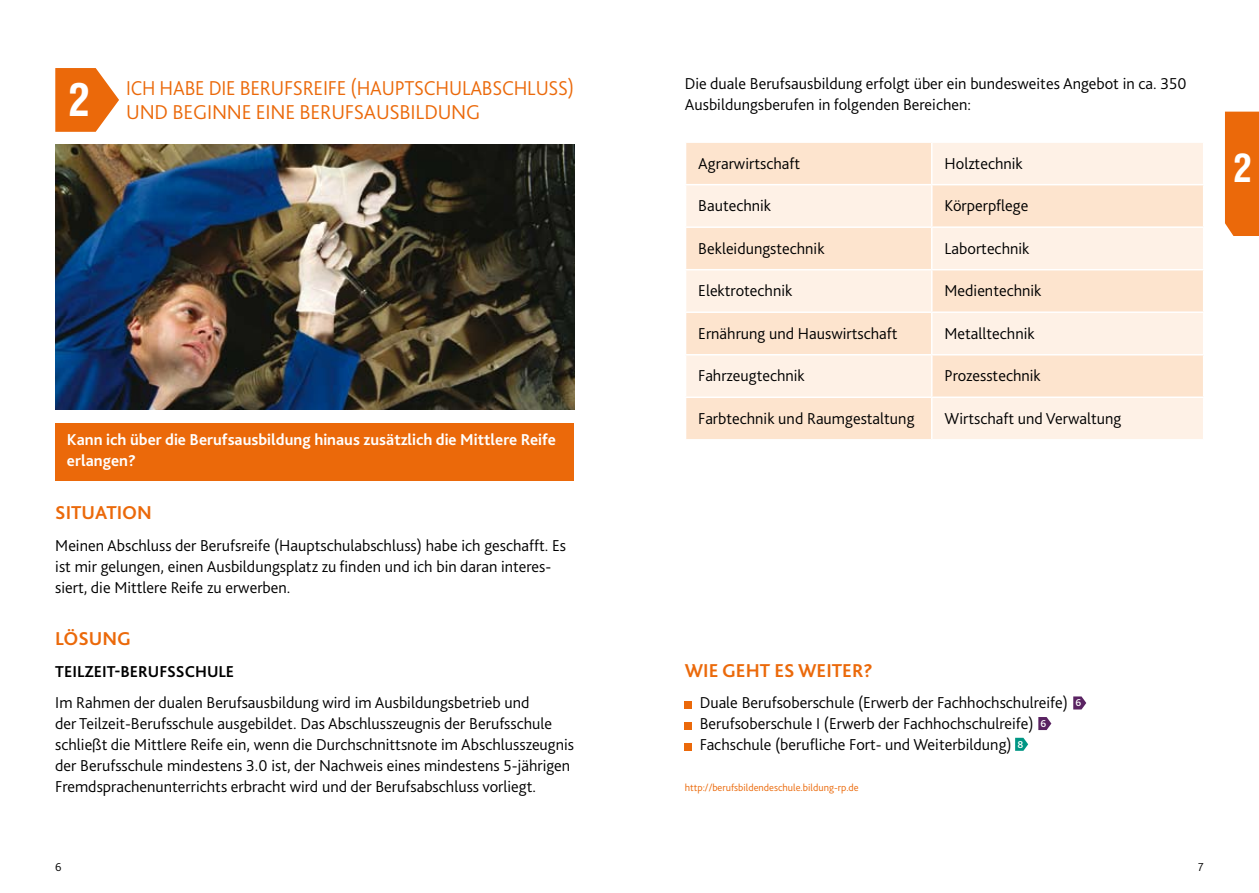
<style>
.page{position:relative;width:1259px;height:893px;background:#fff}
.page>*{position:absolute;margin:0;border:0;box-sizing:border-box;transform-origin:0 0}
.t1{font:700 condensed 43.5px "Swiss 721 BT";color:#fff}
.t2{font:700 condensed 37.5px "Swiss 721 BT";color:#fff}
.t3{font:300 21px/24px "Bliss 2";letter-spacing:-.01em;color:#eb690a;scale:.93 1}
.t4{font:700 19.5px "Bliss 2";color:#eb690a}
.t5{font:300 16.5px/21px "Bliss 2";color:#000}
.t6{font:700 16.5px/21px "Bliss 2";color:#fff}
.t7{font:700 16.5px "Bliss 2";color:#000}
.t8{font:300 12px "Bliss 2";color:#000}
.t9{font:300 10.5px "Bliss 2";color:#eb690a}
.t10{font:500 10.5px "Bliss 2";color:#fff}
</style>
<div class="page">
<div style="left:55px;top:423px;width:519px;height:57px;background:#eb690a"></div>
<svg style="left:686px;top:143px;width:517px;height:296px;background:#fdeada"></svg>
<hr style="left:931px;top:184px;width:273px;height:1px;background:#fff">
<hr style="left:931px;top:226px;width:273px;height:2px;background:#fff">
<hr style="left:931px;top:269px;width:273px;height:1px;background:#fff">
<hr style="left:931px;top:311px;width:273px;height:2px;background:#fff">
<hr style="left:931px;top:354px;width:273px;height:1px;background:#fff">
<hr style="left:931px;top:396px;width:273px;height:2px;background:#fff">
<hr style="left:931px;top:143px;width:1px;height:41px;background:#fff">
<hr style="left:685px;top:184px;width:246px;height:1px;background:#fff">
<hr style="left:931px;top:185px;width:1px;height:41px;background:#fff">
<hr style="left:685px;top:226px;width:246px;height:2px;background:#fff">
<hr style="left:931px;top:228px;width:1px;height:41px;background:#fff">
<hr style="left:685px;top:269px;width:246px;height:1px;background:#fff">
<hr style="left:931px;top:270px;width:1px;height:41px;background:#fff">
<hr style="left:685px;top:311px;width:246px;height:2px;background:#fff">
<hr style="left:931px;top:313px;width:1px;height:41px;background:#fff">
<hr style="left:685px;top:354px;width:246px;height:1px;background:#fff">
<hr style="left:931px;top:355px;width:1px;height:41px;background:#fff">
<hr style="left:685px;top:396px;width:246px;height:2px;background:#fff">
<hr style="left:931px;top:398px;width:1px;height:41px;background:#fff">
<img style="left:55px;top:145px;width:519px;height:264px">
<div style="left:685px;top:701px;width:7px;height:7px;background:#eb690a"></div>
<div style="left:685px;top:722px;width:7px;height:7px;background:#eb690a"></div>
<div style="left:685px;top:743px;width:7px;height:7px;background:#eb690a"></div>
<svg style="left:55px;top:68px;width:64px;height:64px"></svg>
<div style="left:1225px;top:112px;width:34px;height:124px;background:#eb690a"></div>
<svg style="left:1073px;top:696px;width:13px;height:13px"></svg>
<svg style="left:1038px;top:717px;width:13px;height:13px"></svg>
<svg style="left:1015px;top:738px;width:13px;height:13px"></svg>
<h1 class="t1" style="left:68px;top:74px;width:23px">2</h1>
<p class="t3" style="left:126px;top:76px;width:483px">Ich habe die Berufsreife (Hauptschulabschluss) und beginne eine Berufsausbildung</p>
<p class="t6" style="left:67px;top:429px;width:490px">Kann ich über die Berufsausbildung hinaus zusätzlich die Mittlere Reife erlangen?</p>
<p class="t4" style="left:55px;top:501px;width:98px">Situation</p>
<p class="t5" style="left:55px;top:534px;width:512px">M einen Abschluss der Berufsreife (H auptschulabschluss) habe ich geschafft. Es ist mir gelungen, einen Ausbildungsplatz zu finden und ich bin daran interes&shy;siert, die M ittlere Reife zu erwerben.</p>
<p class="t4" style="left:55px;top:627px;width:77px">Lösung</p>
<p class="t7" style="left:55px;top:661px;width:180px">Teilzeit-Berufsschule</p>
<p class="t5" style="left:55px;top:692px;width:520px">I m Rahmen der dualen Berufsausbildung wird im Ausbildungsbetrieb und<br>der Teilzeit-Berufsschule ausgebildet. Das Abschlusszeugnis der Berufsschule schließt die M ittlere Reife ein, wenn die Durchschnittsnote im Abschlusszeugnis der Berufsschule mindestens 3.0 ist, der Nachweis eines mindestens 5-jährigen Fremdsprachenunterrichts erbracht wird und der Berufsabschluss vorliegt.</p>
<p class="t5" style="left:685px;top:73px;width:503px">Die duale Berufsausbildung erfolgt über ein bundesweites Angebot in ca. 350<br>Ausbildungsberufen in folgenden Bereichen:</p>
<p class="t5" style="left:698px;top:152px;width:103px">Agrarwirtschaft</p>
<p class="t5" style="left:944px;top:152px;width:80px">H olztechnik</p>
<p class="t5" style="left:698px;top:195px;width:74px">Bautechnik</p>
<p class="t5" style="left:944px;top:195px;width:85px">Körperpflege</p>
<p class="t5" style="left:698px;top:237px;width:128px">Bekleidungstechnik</p>
<p class="t5" style="left:944px;top:237px;width:86px">Labortechnik</p>
<p class="t5" style="left:698px;top:280px;width:96px">Elektrotechnik</p>
<p class="t5" style="left:944px;top:280px;width:98px">Medientechnik</p>
<p class="t5" style="left:698px;top:322px;width:201px">Ernährung und H auswirtschaft</p>
<p class="t5" style="left:944px;top:322px;width:92px">M etalltechnik</p>
<p class="t5" style="left:698px;top:365px;width:108px">Fahrzeugtechnik</p>
<p class="t5" style="left:944px;top:365px;width:98px">Prozesstechnik</p>
<p class="t5" style="left:698px;top:407px;width:218px">Farbtechnik und Raumgestaltung</p>
<p class="t5" style="left:944px;top:407px;width:178px">Wirtschaft und Verwaltung</p>
<p class="t4" style="left:685px;top:658px;width:190px">wie geht es weiter?</p>
<p class="t5" style="left:699px;top:692px;width:370px">Duale Berufsoberschule (Erwerb der Fachhochschulreife)<br>Berufsoberschule I (Erwerb der Fachhochschulreife)<br>Fachschule (berufliche Fort- und Weiterbildung)</p>
<p class="t10" style="left:1040px;top:717px;width:7px">6</p>
<p class="t10" style="left:1017px;top:738px;width:7px">8</p>
<p class="t10" style="left:1075px;top:696px;width:7px">6</p>
<p class="t9" style="left:685px;top:781px;width:175px">http://berufsbildendeschule.bildung-rp.de</p>
<p class="t8" style="left:55px;top:860px;width:8px">6</p>
<p class="t8" style="left:1198px;top:860px;width:7px">7</p>
<h2 class="t2" style="left:1233px;top:146px;width:20px">2</h2>
</div>
